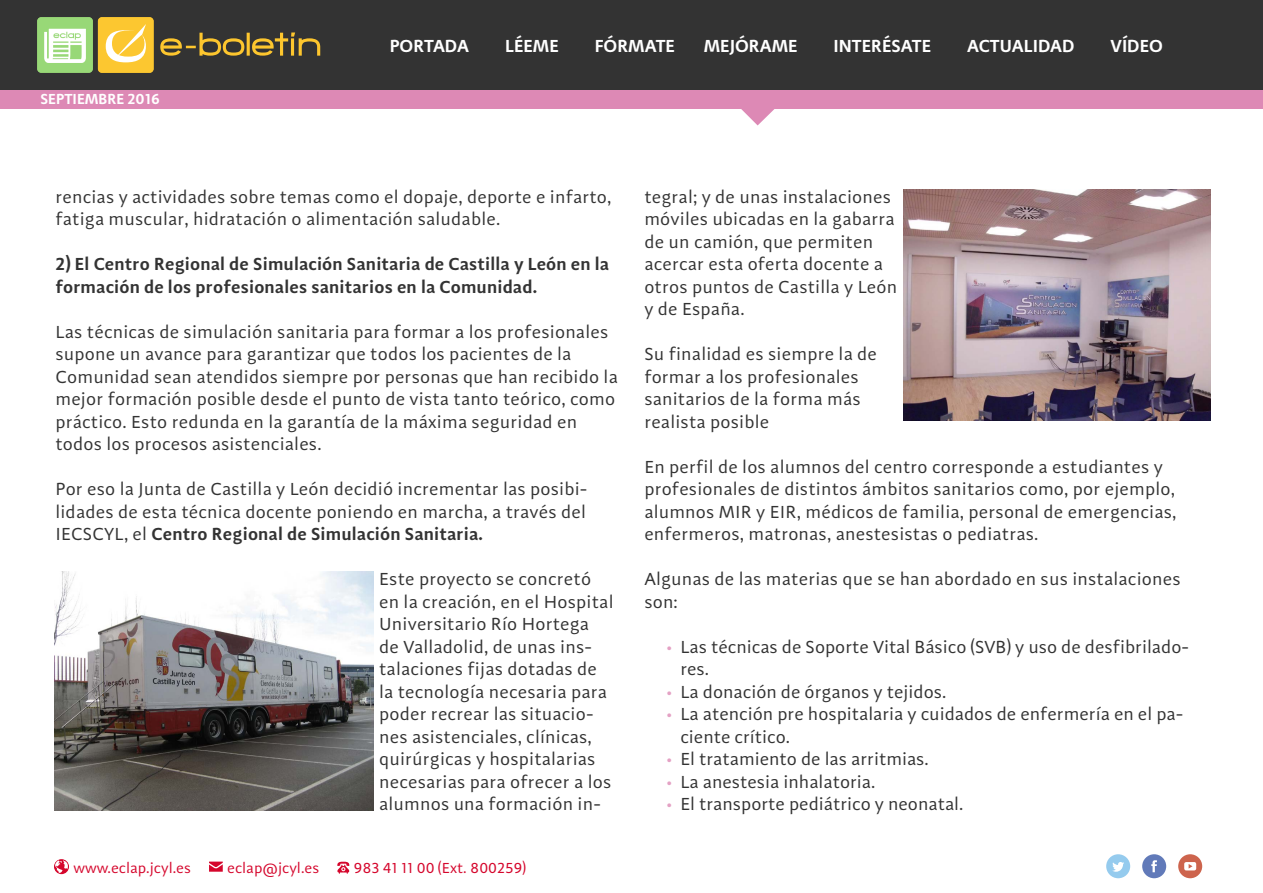
<style>
.page{position:relative;width:1263px;height:893px;background:#fff}
.page>*{position:absolute;margin:0;border:0;box-sizing:border-box;transform-origin:0 0}
.t1{font:18px/22.5px "Adagio Sans";letter-spacing:.01em;color:#333}
.t2{font:600 18px/22.5px "Adagio Sans";letter-spacing:.01em;color:#333}
.t3{font:600 18px "Adagio Sans";color:#fff}
.t4{font:15px "Adagio Sans";color:#d5062c}
.t5{font:600 15px "Adagio Sans";color:#fff}
.s1{font-weight:600}
.s2{font-family:"Myriad Pro";color:#e4a1c4}
</style>
<div class="page">
<div style="left:0;top:90px;width:1263px;height:18px;background:#dd89b5"></div>
<div style="left:0;top:0;width:1263px;height:90px;background:#333"></div>
<svg style="left:160px;top:32px;width:160px;height:24px"></svg>
<svg style="left:740px;top:108px;width:36px;height:17px"></svg>
<svg style="left:1106px;top:854px;width:24px;height:24px"></svg>
<svg style="left:1142px;top:854px;width:24px;height:24px"></svg>
<svg style="left:1178px;top:854px;width:24px;height:24px"></svg>
<div style="left:98px;top:17px;width:56px;height:56px;background:#fcc730;border-radius:4px"></div>
<svg style="left:106px;top:24px;width:40px;height:39px"></svg>
<div style="left:37px;top:17px;width:56px;height:56px;background:#98d877;border-radius:4px"></div>
<svg style="left:44px;top:28px;width:42px;height:35px"></svg>
<svg style="left:54px;top:859px;width:15px;height:15px"></svg>
<svg style="left:337px;top:862px;width:13px;height:12px"></svg>
<svg style="left:209px;top:862px;width:14px;height:10px"></svg>
<img style="left:54px;top:571px;width:319px;height:240px">
<img style="left:903px;top:189px;width:308px;height:231px">
<p class="t5" style="left:40px;top:90px;width:121px">SEPTIEMBRE 2016</p>
<p class="t3" style="left:390px;top:34px;width:81px">PORTADA</p>
<p class="t3" style="left:505px;top:34px;width:55px">LÉEME</p>
<p class="t3" style="left:595px;top:34px;width:82px">FÓRMATE</p>
<p class="t3" style="left:704px;top:34px;width:95px">MEJÓRAME</p>
<p class="t3" style="left:833px;top:34px;width:99px">INTERÉSATE</p>
<p class="t3" style="left:967px;top:34px;width:109px">ACTUALIDAD</p>
<p class="t3" style="left:1110px;top:34px;width:54px">VÍDEO</p>
<p class="t1" style="left:55px;top:185px;width:557px">rencias y actividades sobre temas como el dopaje, deporte e infarto, fatiga muscular, hidratación o alimentación saludable.</p>
<p class="t2" style="left:55px;top:253px;width:555px">2) El Centro Regional de Simulación Sanitaria de Castilla y León en la formación de los profesionales sanitarios en la Comunidad.</p>
<p class="t1" style="left:55px;top:320px;width:564px">Las técnicas de simulación sanitaria para formar a los profesionales supone un avance para garantizar que todos los pacientes de la Comunidad sean atendidos siempre por personas que han recibido la mejor formación posible desde el punto de vista tanto teórico, como práctico. Esto redunda en la garantía de la máxima seguridad en todos los procesos asistenciales.</p>
<p class="t1" style="left:55px;top:478px;width:534px;text-align:justify">Por eso la Junta de Castilla y León decidió incrementar las posibi&shy;lidades de esta técnica docente poniendo en marcha, a través del IECSCYL, el <span class="s1">Centro Regional de Simulación Sanitaria.</span></p>
<p class="t1" style="left:379px;top:568px;width:236px">Este proyecto se concretó en la creación, en el Hospital<br>Universitario Río Hortega<br>de Valladolid, de unas ins&shy;talaciones fijas dotadas de la tecnología necesaria para poder recrear las situacio&shy;nes asistenciales, clínicas, quirúrgicas y hospitalarias necesarias para ofrecer a los alumnos una formación in-</p>
<p class="t4" style="left:74px;top:858px;width:119px">www.eclap.jcyl.es</p>
<p class="t4" style="left:227px;top:858px;width:94px">eclap@jcyl.es</p>
<p class="t4" style="left:354px;top:858px;width:174px">983 41 11 00 (Ext. 800259)</p>
<p class="t1" style="left:644px;top:185px;width:254px">tegral; y de unas instalaciones móviles ubicadas en la gabarra de un camión, que permiten acercar esta oferta docente a otros puntos de Castilla y León y de España.</p>
<p class="t1" style="left:644px;top:343px;width:234px">Su finalidad es siempre la de formar a los profesionales sanitarios de la forma más realista posible</p>
<p class="t1" style="left:644px;top:455px;width:533px">En perfil de los alumnos del centro corresponde a estudiantes y profesionales de distintos ámbitos sanitarios como, por ejemplo, alumnos MIR y EIR, médicos de familia, personal de emergencias, enfermeros, matronas, anestesistas o pediatras.</p>
<p class="t1" style="left:644px;top:568px;width:538px">Algunas de las materias que se han abordado en sus instalaciones son:</p>
<p class="t1" style="left:680px;top:635px;width:510px;text-indent:-14px"><span class="s2">•</span> Las técnicas de Soporte Vital Básico (SVB) y uso de desfibrilado&shy;res.</p>
<p class="t1" style="left:667px;top:680px;width:281px"><span class="s2">•</span> La donación de órganos y tejidos.</p>
<p class="t1" style="left:680px;top:703px;width:504px;text-indent:-14px"><span class="s2">•</span> La atención pre hospitalaria y cuidados de enfermería en el pa&shy;ciente crítico.</p>
<p class="t1" style="left:667px;top:748px;width:263px"><span class="s2">•</span> El tratamiento de las arritmias.</p>
<p class="t1" style="left:667px;top:770px;width:210px"><span class="s2">•</span> La anestesia inhalatoria.</p>
<p class="t1" style="left:667px;top:793px;width:298px"><span class="s2">•</span> El transporte pediátrico y neonatal.</p>
</div>
